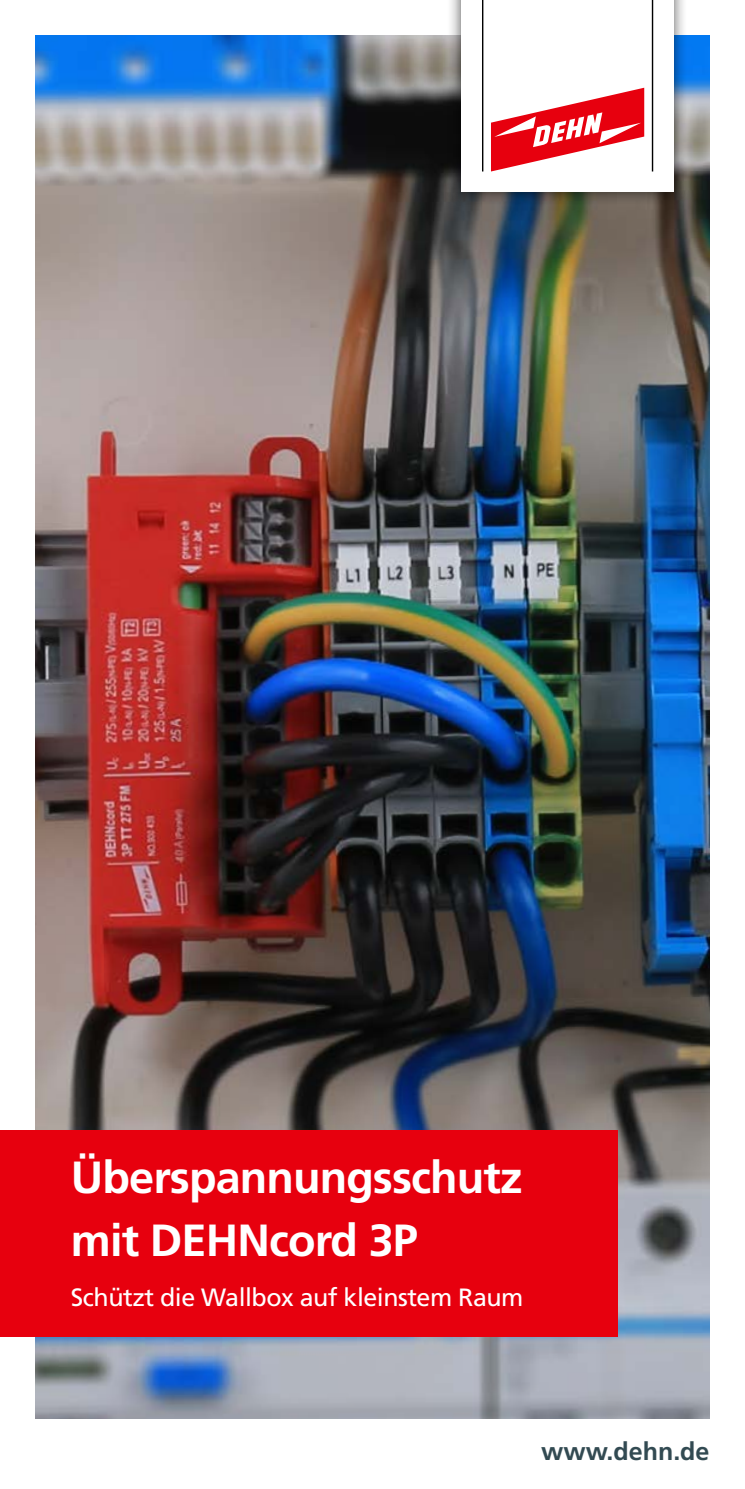
<style>
.page{position:relative;width:745px;height:1489px;background:#fff}
.page>*{position:absolute;margin:0;border:0;box-sizing:border-box;transform-origin:0 0}
.t1{font:700 45px/63px "Frutiger LT Com";letter-spacing:-.02em;color:#fff}
.t2{font:25px "Frutiger LT Com";letter-spacing:-.02em;color:#fff}
.t3{font:700 25px "Frutiger LT Com";color:#324a52}
</style>
<div class="page">
<img style="left:35px;top:35px;width:674px;height:1382px">
<div style="left:447px;top:0;width:240px;height:205px;background:#000;opacity:.65"></div>
<div style="left:461px;top:0;width:212px;height:191px;background:#fff"></div>
<svg style="left:491px;top:88px;width:152px;height:83px"></svg>
<hr style="left:481px;top:0;width:2px;height:171px;background:#000">
<hr style="left:651px;top:0;width:1px;height:171px;background:#000">
<div style="left:0;top:1129px;width:617px;height:207px;background:#e7000e"></div>
<h1 class="t1" style="left:71px;top:1146px;width:453px">Überspannungsschutz mit DEHNcord 3P</h1>
<p class="t2" style="left:71px;top:1282px;width:453px">Schützt die Wallbox auf kleinstem Raum</p>
<p class="t3" style="left:541px;top:1435px;width:170px">www.dehn.de</p>
</div>
